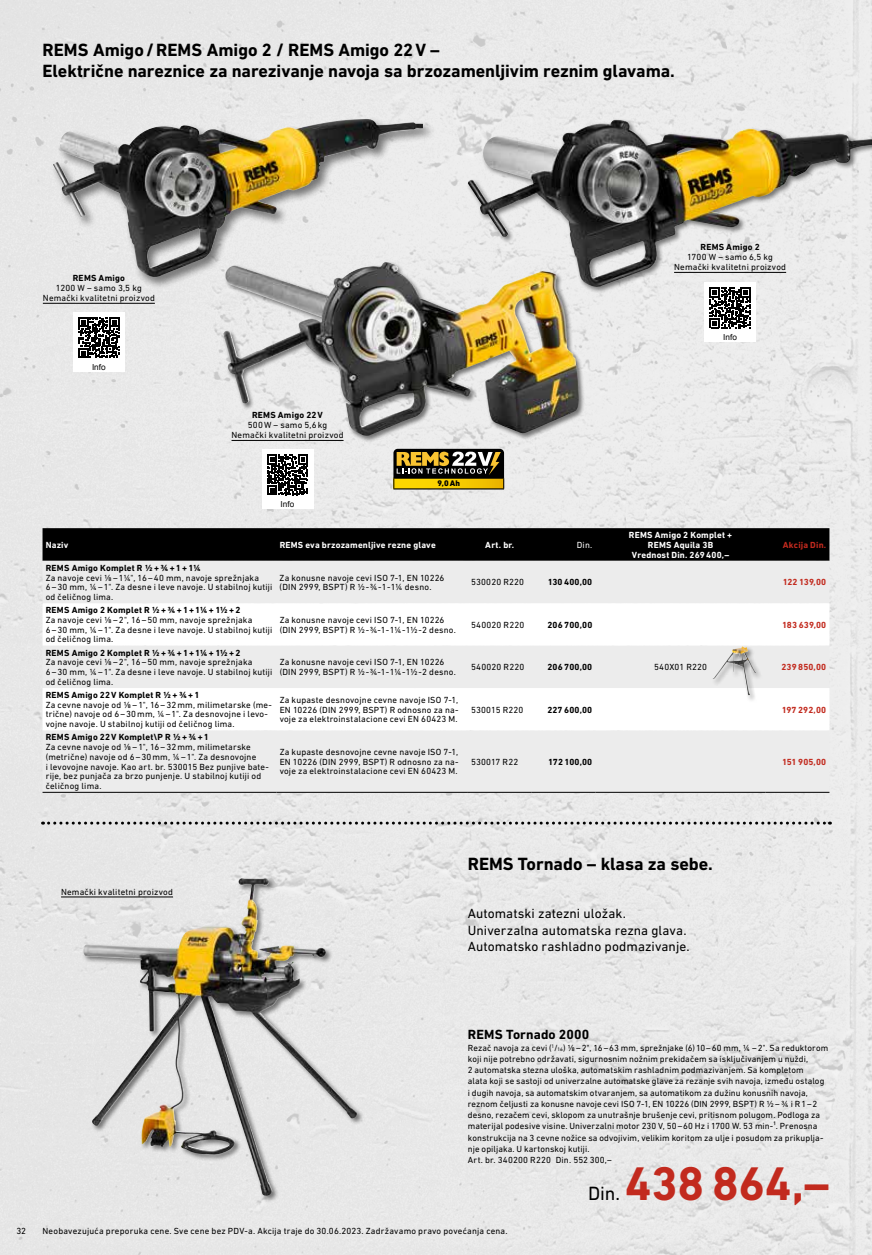
<style>
.page{position:relative;width:872px;height:1255px;background:#fff}
.page>*{position:absolute;margin:0;border:0;box-sizing:border-box;transform-origin:0 0}
.t1{font:700 48px "DIN Next W1 G";letter-spacing:-.005em;color:#c22a1e}
.t2{font:19.5px "DIN Next W1 G";color:#000}
.t3{font:700 18px/21px "DIN Next W1 G";letter-spacing:-.005em;color:#000}
.t4{font:13.5px/16.5px "DIN Next W1 G";letter-spacing:.005em;color:#000}
.t5{font:700 13.5px "DIN Next W1 G";letter-spacing:.01em;color:#000}
.t6{font:9px/9.8px "DIN Next W1 G";letter-spacing:.02em;color:#000}
.t7{font:700 9px "DIN Next W1 G";letter-spacing:.025em;color:#000}
.t8{font:700 9px/9.8px "DIN Next W1 G";letter-spacing:.02em;color:#fff;text-align:center}
.t9{font:700 9px "DIN Next W1 G";letter-spacing:.015em;color:#c22a1e}
.t10{font:9px "DIN Next W1 G";color:#fff}
.t11{font:8.25px "Arial";color:#000}
.t12{font:800 8.25px "DIN Next W1 G";color:#000}
</style>
<div class="page">
<div style="left:0;top:0;width:872px;height:1254px;background:#e9e9e9"></div>
<svg style="left:43px;top:821px;width:787px;height:3px;background:#9d9d9d"></svg>
<div style="left:51px;top:116px;width:384px;height:173px;background:#000;opacity:.5"></div>
<img style="left:53px;top:119px;width:314px;height:99px">
<div style="left:466px;top:118px;width:406px;height:176px;background:#000;opacity:.5"></div>
<img style="left:468px;top:120px;width:147px;height:117px">
<div style="left:222px;top:261px;width:363px;height:181px;background:#000;opacity:.5"></div>
<img style="left:224px;top:262px;width:160px;height:86px">
<div style="left:82px;top:876px;width:282px;height:326px;background:#000;opacity:.5"></div>
<img style="left:83px;top:878px;width:169px;height:256px">
<div style="left:43px;top:528px;width:786px;height:33px;background:#000"></div>
<div style="left:43px;top:561px;width:786px;height:231px;background:#ececec"></div>
<svg style="left:43px;top:603px;width:786px;height:127px"></svg>
<hr style="left:43px;top:792px;width:233px;height:1px;background:#000">
<hr style="left:276px;top:792px;width:192px;height:1px;background:#000">
<hr style="left:468px;top:792px;width:63px;height:1px;background:#000">
<hr style="left:531px;top:792px;width:64px;height:1px;background:#000">
<hr style="left:595px;top:792px;width:170px;height:1px;background:#000">
<hr style="left:765px;top:792px;width:64px;height:1px;background:#000">
<hr style="left:61px;top:896px;width:112px;height:1px;background:#000">
<div style="left:261px;top:449px;width:52px;height:51px;background:#fff"></div>
<svg style="left:267px;top:454px;width:41px;height:41px"></svg>
<div style="left:261px;top:500px;width:52px;height:9px;background:#fff"></div>
<div style="left:73px;top:312px;width:52px;height:51px;background:#fff"></div>
<svg style="left:79px;top:317px;width:40px;height:41px"></svg>
<div style="left:73px;top:363px;width:52px;height:9px;background:#fff"></div>
<div style="left:704px;top:282px;width:52px;height:52px;background:#fff"></div>
<svg style="left:710px;top:287px;width:40px;height:41px"></svg>
<div style="left:704px;top:334px;width:52px;height:8px;background:#fff"></div>
<hr style="left:43px;top:303px;width:112px;height:1px;background:#000">
<svg style="left:393px;top:449px;width:111px;height:39px;background:#7b6924"></svg>
<hr style="left:393px;top:488px;width:111px;height:1px;background:#000">
<hr style="left:231px;top:440px;width:112px;height:1px;background:#000">
<hr style="left:674px;top:272px;width:112px;height:1px;background:#000">
<div style="left:711px;top:645px;width:52px;height:57px;background:#000;opacity:.5"></div>
<img style="left:712px;top:646px;width:30px;height:33px">
<h3 class="t3" style="left:43px;top:39px;width:634px">REMS Amigo/REMS Amigo 2 / REMS Amigo 22V –<br>Električne nareznice za narezivanje navoja sa brzozamenljivim reznim glavama.</h3>
<p class="t7" style="left:73px;top:273px;width:54px">REMS Amigo</p>
<p class="t6" style="left:43px;top:283px;width:113px;text-align:center">1200 W – samo 3,5 kg<br>Nemački kvalitetni proizvod</p>
<p class="t11" style="left:92px;top:361px;width:15px">Info</p>
<p class="t7" style="left:252px;top:410px;width:72px">REMS Amigo 22V</p>
<p class="t6" style="left:231px;top:420px;width:113px;text-align:center">500W – samo 5,6kg<br>Nemački kvalitetni proizvod</p>
<p class="t11" style="left:281px;top:498px;width:15px">Info</p>
<p class="t12" style="left:437px;top:479px;width:24px">9,0 Ah</p>
<p class="t7" style="left:700px;top:242px;width:61px">REMS Amigo 2</p>
<p class="t6" style="left:674px;top:252px;width:113px;text-align:center">1700 W – samo 6,5 kg<br>Nemački kvalitetni proizvod</p>
<p class="t11" style="left:723px;top:331px;width:15px">Info</p>
<p class="t8" style="left:46px;top:540px;width:24px">Naziv</p>
<p class="t8" style="left:280px;top:540px;width:158px">REMS eva brzozamenljive rezne glave</p>
<p class="t8" style="left:485px;top:540px;width:31px">Art. br.</p>
<p class="t10" style="left:577px;top:539px;width:17px">Din.</p>
<p class="t8" style="left:629px;top:530px;width:105px">REMS Amigo 2 Komplet +<br>REMS Aquila 3B<br>Vrednost Din. 269 400,–</p>
<p class="t9" style="left:783px;top:539px;width:45px">Akcija Din.</p>
<p class="t7" style="left:46px;top:562px;width:157px">REMS Amigo Komplet R ½+¾+1+ 1¼</p>
<p class="t6" style="left:46px;top:572px;width:228px">Za navoje cevi ⅛–1¼", 16–40 mm, navoje sprežnjaka<br>6–30 mm, ¼–1". Za desne i leve navoje. U stabilnoj kutiji od čeličnog lima.</p>
<p class="t6" style="left:280px;top:572px;width:166px">Za konusne navoje cevi ISO 7-1, EN 10226 (DIN 2999, BSPT) R ½-¾-1-1¼ desno.</p>
<p class="t6" style="left:471px;top:577px;width:54px">530020 R220</p>
<p class="t7" style="left:548px;top:577px;width:46px">130 400,00</p>
<p class="t9" style="left:783px;top:577px;width:45px">122 139,00</p>
<p class="t7" style="left:46px;top:604px;width:196px">REMS Amigo 2 Komplet R ½+¾+1+1¼+ 1½+2</p>
<p class="t6" style="left:46px;top:615px;width:228px">Za navoje cevi ⅛–2", 16–50 mm, navoje sprežnjaka<br>6–30 mm, ¼–1". Za desne i leve navoje. U stabilnoj kutiji od čeličnog lima.</p>
<p class="t6" style="left:280px;top:615px;width:178px">Za konusne navoje cevi ISO 7-1, EN 10226 (DIN 2999, BSPT) R ½-¾-1-1¼-1½-2 desno.</p>
<p class="t6" style="left:471px;top:619px;width:55px">540020 R220</p>
<p class="t7" style="left:547px;top:619px;width:46px">206 700,00</p>
<p class="t9" style="left:782px;top:619px;width:46px">183 639,00</p>
<p class="t7" style="left:46px;top:647px;width:196px">REMS Amigo 2 Komplet R ½+¾+1+1¼+ 1½+2</p>
<p class="t6" style="left:46px;top:657px;width:228px">Za navoje cevi ⅛–2", 16–50 mm, navoje sprežnjaka<br>6–30 mm, ¼–1". Za desne i leve navoje. U stabilnoj kutiji od čeličnog lima.</p>
<p class="t6" style="left:280px;top:657px;width:178px">Za konusne navoje cevi ISO 7-1, EN 10226 (DIN 2999, BSPT) R ½-¾-1-1¼-1½-2 desno.</p>
<p class="t6" style="left:471px;top:662px;width:55px">540020 R220</p>
<p class="t7" style="left:547px;top:661px;width:46px">206 700,00</p>
<p class="t6" style="left:654px;top:662px;width:55px">540X01 R220</p>
<p class="t9" style="left:781px;top:661px;width:46px">239 850,00</p>
<p class="t7" style="left:46px;top:689px;width:155px">REMS Amigo 22V Komplet R ½+¾+1</p>
<p class="t6" style="left:46px;top:699px;width:228px">Za cevne navoje od ⅛–1", 16–32mm, milimetarske (me&shy;trične) navoje od 6–30mm, ¼–1". Za desnovojne i levo&shy;vojne navoje. U stabilnoj kutiji od čeličnog lima.</p>
<p class="t6" style="left:280px;top:694px;width:180px;text-align:justify">Za kupaste desnovojne cevne navoje ISO 7-1, EN 10226 (DIN 2999, BSPT) R odnosno za na&shy;voje za elektroinstalacione cevi EN 60423 M.</p>
<p class="t6" style="left:471px;top:704px;width:54px">530015 R220</p>
<p class="t7" style="left:547px;top:704px;width:46px">227 600,00</p>
<p class="t9" style="left:781px;top:704px;width:46px">197 292,00</p>
<p class="t7" style="left:46px;top:732px;width:165px">REMS Amigo 22V Komplet\P R ½+¾+1</p>
<p class="t6" style="left:46px;top:742px;width:225px">Za cevne navoje od ⅛–1", 16–32mm, milimetarske (metrične) navoje od 6–30mm, ¼–1". Za desnovojne<br>i levovojne navoje. Kao art. br. 530015 Bez punjive bate&shy;rije, bez punjača za brzo punjenje. U stabilnoj kutiji od čeličnog lima.</p>
<p class="t6" style="left:280px;top:747px;width:180px;text-align:justify">Za kupaste desnovojne cevne navoje ISO 7-1, EN 10226 (DIN 2999, BSPT) R odnosno za na&shy;voje za elektroinstalacione cevi EN 60423 M.</p>
<p class="t6" style="left:471px;top:756px;width:49px">530017 R22</p>
<p class="t7" style="left:548px;top:756px;width:46px">172 100,00</p>
<p class="t9" style="left:782px;top:756px;width:46px">151 905,00</p>
<p class="t6" style="left:61px;top:886px;width:113px">Nemački kvalitetni proizvod</p>
<h3 class="t3" style="left:468px;top:853px;width:246px">REMS Tornado – klasa za sebe.</h3>
<h3 class="t4" style="left:468px;top:905px;width:223px">Automatski zatezni uložak.<br>Univerzalna automatska rezna glava.<br>Automatsko rashladno podmazivanje.</h3>
<h3 class="t5" style="left:468px;top:1026px;width:123px">REMS Tornado 2000</h3>
<p class="t6" style="left:468px;top:1041px;width:362px;line-height:11.2px">Rezač navoja za cevi (<sup>1</sup>/<sub>16</sub>) ⅛–2", 16–63 mm, sprežnjake (6)10–60 mm, ¼ –2". Sa reduktorom koji nije potrebno održavati, sigurnosnim nožnim prekidačem sa isključivanjem u nuždi,<br>2 automatska stezna uloška, automatskim rashladnim podmazivanjem. Sa kompletom<br>alata koji se sastoji od univerzalne automatske glave za rezanje svih navoja, između ostalog i dugih navoja, sa automatskim otvaranjem, sa automatikom za dužinu konusnih navoja, reznom čeljusti za konusne navoje cevi ISO 7-1, EN 10226 (DIN 2999, BSPT) R ½–¾ i R1–2 desno, rezačem cevi, sklopom za unutrašnje brušenje cevi, pritisnom polugom. Podloga za materijal podesive visine. Univerzalni motor 230 V, 50–60 Hz i 1700 W. 53 min-¹. Prenosna konstrukcija na 3 cevne nožice sa odvojivim, velikim koritom za ulje i posudom za prikuplja&shy;nje opiljaka. U kartonskoj kutiji.<br>Art. br. 340200 R220 Din. 552 300,–</p>
<h2 class="t2" style="left:588px;top:1181px;width:33px">Din.</h2>
<h1 class="t1" style="left:625px;top:1155px;width:206px">438 864,–</h1>
<p class="t6" style="left:16px;top:1225px;width:11px">32</p>
<p class="t6" style="left:43px;top:1225px;width:466px">Neobavezujuća preporuka cene. Sve cene bez PDV-a. Akcija traje do 30.06.2023. Zadržavamo pravo povećanja cena.</p>
</div>
